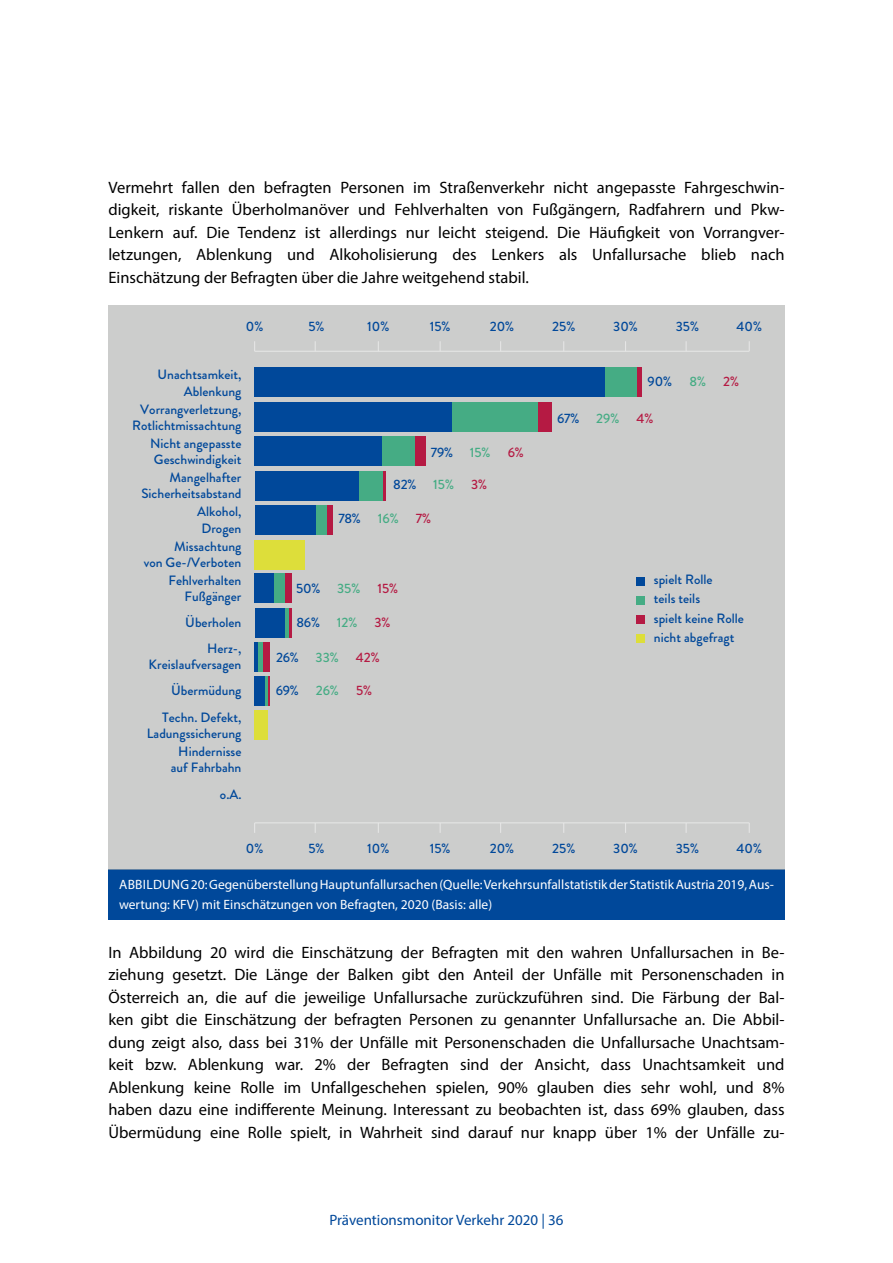
<style>
.page{position:relative;width:893px;height:1263px;background:#fff}
.page>*{position:absolute;margin:0;border:0;box-sizing:border-box;transform-origin:0 0}
.FLIESS{font:16.5px/22.5px "Myriad Pro";color:#000;text-align:justify}
.t1{font:15px "Myriad Pro";color:#00489a}
.t2{font:500 13.5px/16.2px "Brandon Grotesque";color:#00489a;text-align:right}
.t3{font:13.5px/19.5px "Myriad Pro";color:#fff}
.t4{font:500 13.5px "Brandon Grotesque";color:#b51a43}
.t5{font:500 13.5px "Brandon Grotesque";color:#45ac84}
.s1{color:#45ac84}
</style>
<div class="page">
<div style="left:108px;top:869px;width:676px;height:50px;background:#00489a"></div>
<div style="left:108px;top:305px;width:676px;height:564px;background:#cccdcc"></div>
<hr style="left:255px;top:351px;width:494px;height:1px;background:#e8e8e8">
<hr style="left:255px;top:822px;width:494px;height:1px;background:#e8e8e8">
<div style="left:255px;top:367px;width:350px;height:30px;background:#00489a"></div>
<div style="left:452px;top:402px;width:86px;height:29px;background:#45ac84"></div>
<div style="left:255px;top:402px;width:197px;height:29px;background:#00489a"></div>
<div style="left:255px;top:436px;width:134px;height:30px;background:#00489a"></div>
<div style="left:255px;top:471px;width:108px;height:29px;background:#00489a"></div>
<div style="left:255px;top:505px;width:61px;height:30px;background:#00489a"></div>
<div style="left:255px;top:540px;width:50px;height:29px;background:#ddde3a"></div>
<div style="left:255px;top:573px;width:19px;height:30px;background:#00489a"></div>
<div style="left:255px;top:608px;width:31px;height:30px;background:#00489a"></div>
<hr style="left:255px;top:642px;width:3px;height:30px;background:#00489a">
<div style="left:255px;top:676px;width:10px;height:29px;background:#00489a"></div>
<div style="left:255px;top:711px;width:13px;height:29px;background:#ddde3a"></div>
<hr style="left:265px;top:676px;width:4px;height:29px;background:#45ac84">
<hr style="left:268px;top:676px;width:2px;height:29px;background:#b51a43">
<div style="left:258px;top:642px;width:5px;height:30px;background:#45ac84"></div>
<div style="left:263px;top:642px;width:7px;height:30px;background:#b51a43"></div>
<hr style="left:286px;top:608px;width:3px;height:30px;background:#45ac84">
<hr style="left:289px;top:608px;width:3px;height:30px;background:#b51a43">
<div style="left:274px;top:573px;width:12px;height:30px;background:#45ac84"></div>
<div style="left:286px;top:573px;width:6px;height:30px;background:#b51a43"></div>
<div style="left:316px;top:505px;width:11px;height:30px;background:#45ac84"></div>
<div style="left:327px;top:505px;width:6px;height:30px;background:#b51a43"></div>
<div style="left:360px;top:471px;width:23px;height:29px;background:#45ac84"></div>
<hr style="left:383px;top:471px;width:3px;height:29px;background:#b51a43">
<div style="left:383px;top:436px;width:32px;height:30px;background:#45ac84"></div>
<div style="left:415px;top:436px;width:10px;height:30px;background:#b51a43"></div>
<div style="left:538px;top:402px;width:14px;height:29px;background:#b51a43"></div>
<div style="left:605px;top:367px;width:32px;height:30px;background:#45ac84"></div>
<div style="left:637px;top:367px;width:5px;height:30px;background:#b51a43"></div>
<div style="left:636px;top:577px;width:9px;height:8px;background:#00489a"></div>
<div style="left:636px;top:596px;width:9px;height:8px;background:#45ac84"></div>
<div style="left:636px;top:615px;width:9px;height:9px;background:#b51a43"></div>
<div style="left:636px;top:634px;width:9px;height:9px;background:#ddde3a"></div>
<p class="FLIESS" style="left:108px;top:176px;width:678px">Vermehrt fallen den befragten Personen im Straßenverkehr nicht angepasste Fahrgeschwin&shy;digkeit, riskante Überholmanöver und Fehlverhalten von Fußgängern, Radfahrern und Pkw-Lenkern auf. Die Tendenz ist allerdings nur leicht steigend. Die Häufigkeit von Vorrangver&shy;letzungen, Ablenkung und Alkoholisierung des Lenkers als Unfallursache blieb nach Einschätzung der Befragten über die Jahre weitgehend stabil.</p>
<p class="t2" style="left:246px;top:318px;width:19px">0%</p>
<p class="t2" style="left:308px;top:319px;width:18px">5%</p>
<p class="t2" style="left:367px;top:319px;width:24px">10%</p>
<p class="t2" style="left:430px;top:319px;width:22px">15%</p>
<p class="t2" style="left:490px;top:319px;width:26px">20%</p>
<p class="t2" style="left:552px;top:319px;width:25px">25%</p>
<p class="t2" style="left:613px;top:319px;width:26px">30%</p>
<p class="t2" style="left:676px;top:319px;width:25px">35%</p>
<p class="t2" style="left:736px;top:319px;width:27px">40%</p>
<p class="t2" style="left:157px;top:367px;width:86px">Unachtsamkeit,<br>Ablenkung</p>
<p class="t2" style="left:132px;top:401px;width:111px">Vorrangverletzung,<br>Rotlichtmissachtung</p>
<p class="t2" style="left:150px;top:435px;width:93px;text-align:left">Nicht angepasste<br>Geschwindigkeit</p>
<p class="t2" style="left:141px;top:469px;width:102px">Mangelhafter<br>Sicherheitsabstand</p>
<p class="t2" style="left:197px;top:504px;width:46px;text-align:center">Alkohol,<br>Drogen</p>
<p class="t2" style="left:144px;top:538px;width:99px">Missachtung<br>von Ge-/Verboten</p>
<p class="t2" style="left:168px;top:572px;width:75px">Fehlverhalten<br>Fußgänger</p>
<p class="t2" style="left:185px;top:609px;width:58px;line-height:26.4px">Überholen<br>Herz-,</p>
<p class="t2" style="left:149px;top:652px;width:94px;line-height:26.1px">Kreislaufversagen<br>Übermüdung<br>Techn. Defekt,</p>
<p class="t2" style="left:147px;top:724px;width:96px;line-height:18px">Ladungssicherung<br>Hindernisse</p>
<p class="t2" style="left:171px;top:754px;width:72px;line-height:26.8px">auf Fahrbahn o.A.</p>
<p class="t2" style="left:431px;top:445px;width:61px">79% <span class="s1">15%</span></p>
<p class="t4" style="left:508px;top:443px;width:18px">6%</p>
<p class="t2" style="left:393px;top:476px;width:62px">82% <span class="s1">15%</span></p>
<p class="t4" style="left:471px;top:475px;width:18px">3%</p>
<p class="t2" style="left:338px;top:511px;width:62px">78% <span class="s1">16%</span></p>
<p class="t4" style="left:416px;top:509px;width:17px">7%</p>
<p class="t2" style="left:296px;top:580px;width:66px">50% <span class="s1">35%</span></p>
<p class="t4" style="left:377px;top:579px;width:22px">15%</p>
<p class="t2" style="left:296px;top:614px;width:62px">86% <span class="s1">12%</span></p>
<p class="t4" style="left:374px;top:613px;width:18px">3%</p>
<p class="t2" style="left:276px;top:649px;width:64px">26% <span class="s1">33%</span></p>
<p class="t4" style="left:356px;top:648px;width:26px">42%</p>
<p class="t2" style="left:276px;top:683px;width:65px">69% <span class="s1">26%</span></p>
<p class="t4" style="left:356px;top:681px;width:18px">5%</p>
<p class="t2" style="left:647px;top:373px;width:26px">90%</p>
<p class="t5" style="left:689px;top:372px;width:18px">8%</p>
<p class="t4" style="left:723px;top:372px;width:18px">2%</p>
<p class="t2" style="left:557px;top:410px;width:64px">67% <span class="s1">29%</span></p>
<p class="t4" style="left:636px;top:409px;width:19px">4%</p>
<p class="t2" style="left:654px;top:570px;width:92px;line-height:19.4px;text-align:left">spielt Rolle<br>teils teils<br>spielt keine Rolle nicht abgefragt</p>
<p class="t2" style="left:246px;top:840px;width:19px">0%</p>
<p class="t2" style="left:308px;top:840px;width:18px">5%</p>
<p class="t2" style="left:367px;top:840px;width:24px">10%</p>
<p class="t2" style="left:430px;top:840px;width:22px">15%</p>
<p class="t2" style="left:490px;top:840px;width:26px">20%</p>
<p class="t2" style="left:552px;top:840px;width:25px">25%</p>
<p class="t2" style="left:613px;top:840px;width:26px">30%</p>
<p class="t2" style="left:676px;top:840px;width:25px">35%</p>
<p class="t2" style="left:736px;top:840px;width:27px">40%</p>
<p class="t3" style="left:119px;top:875px;width:656px">ABBILDUNG 20: Gegenüberstellung Hauptunfallursachen (Quelle: Verkehrsunfallstatistik der Statistik Austria 2019, Aus&shy;wertung: KFV) mit Einschätzungen von Befragten, 2020 (Basis: alle)</p>
<p class="FLIESS" style="left:108px;top:941px;width:678px">In Abbildung 20 wird die Einschätzung der Befragten mit den wahren Unfallursachen in Be&shy;ziehung gesetzt. Die Länge der Balken gibt den Anteil der Unfälle mit Personenschaden in Österreich an, die auf die jeweilige Unfallursache zurückzuführen sind. Die Färbung der Bal&shy;ken gibt die Einschätzung der befragten Personen zu genannter Unfallursache an. Die Abbil&shy;dung zeigt also, dass bei 31% der Unfälle mit Personenschaden die Unfallursache Unachtsam&shy;keit bzw. Ablenkung war. 2% der Befragten sind der Ansicht, dass Unachtsamkeit und Ablenkung keine Rolle im Unfallgeschehen spielen, 90% glauben dies sehr wohl, und 8% haben dazu eine indifferente Meinung. Interessant zu beobachten ist, dass 69% glauben, dass Übermüdung eine Rolle spielt, in Wahrheit sind darauf nur knapp über 1% der Unfälle zu-</p>
<p class="t1" style="left:329px;top:1210px;width:236px">Präventionsmonitor Verkehr 2020 | 36</p>
</div>
